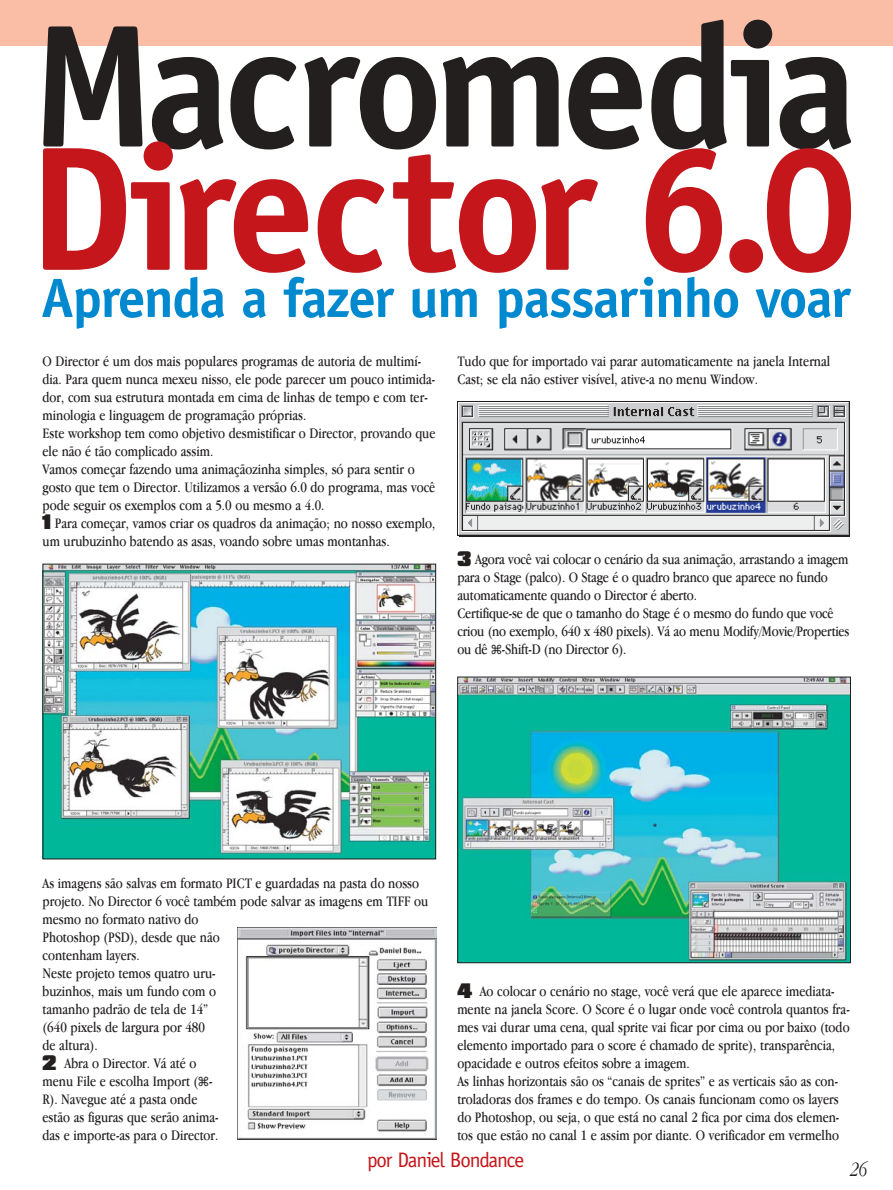
<style>
.page{position:relative;width:893px;height:1190px;background:#fff}
.page>*{position:absolute;margin:0;border:0;box-sizing:border-box;transform-origin:0 0}
.t1{font:700 177.3px "Officina Sans";letter-spacing:-.03em;color:#c4161b}
.t2{font:700 175.2px "Officina Sans";letter-spacing:-.04em;color:#231f1f}
.t3{font:700 55.5px "Officina Sans";letter-spacing:-.03em;color:#0089cf}
.t4{font:21px "Officina Sans";letter-spacing:-.05em;color:#c4161b}
.t5{font:italic 300 21px "Macmania Garamond";color:#231f1f}
.t6{font:15px/18px "Macmania Garamond Normal";color:#231f1f}
.s1{font-family:"Compacta BT";font-weight:900;font-size:18px}
</style>
<div class="page">
<div style="left:0;top:0;width:892px;height:45px;background:#fabea7"></div>
<img style="left:237px;top:928px;width:199px;height:211px">
<img style="left:457px;top:401px;width:392px;height:135px">
<img style="left:459px;top:678px;width:389px;height:283px">
<div style="left:457px;top:676px;width:393px;height:287px;border:1px solid #231f1f"></div>
<img style="left:45px;top:566px;width:389px;height:291px">
<h2 class="t2" style="left:31px;top:20px;width:828px">Macromedia</h2>
<h1 class="t1" style="left:28px;top:141px;width:831px">Director 6.0</h1>
<h3 class="t3" style="left:41px;top:277px;width:811px">Aprenda a fazer um passarinho voar</h3>
<p class="t6" style="left:43px;top:353px;width:394px">O Director é um dos mais populares programas de autoria de multimí&shy;dia. Para quem nunca mexeu nisso, ele pode parecer um pouco intimida&shy;dor, com sua estrutura montada em cima de linhas de tempo e com ter&shy;minologia e linguagem de programação próprias.<br>Este workshop tem como objetivo desmistificar o Director, provando que ele não é tão complicado assim.<br>Vamos começar fazendo uma animaçãozinha simples, só para sentir o gosto que tem o Director. Utilizamos a versão 6.0 do programa, mas você pode seguir os exemplos com a 5.0 ou mesmo a 4.0.<br><span class="s1">1</span> Para começar, vamos criar os quadros da animação; no nosso exemplo, um urubuzinho batendo as asas, voando sobre umas montanhas.</p>
<p class="t6" style="left:457px;top:353px;width:374px">Tudo que for importado vai parar automaticamente na janela Internal<br>Cast; se ela não estiver visível, ative-a no menu Window.</p>
<p class="t6" style="left:457px;top:551px;width:393px"><span class="s1">3</span> Agora você vai colocar o cenário da sua animação, arrastando a imagem para o Stage (palco). O Stage é o quadro branco que aparece no fundo automaticamente quando o Director é aberto.<br>Certifique-se de que o tamanho do Stage é o mesmo do fundo que você criou (no exemplo, 640 x 480 pixels). Vá ao menu Modify/Movie/Properties ou dê Ω-Shift-D (no Director 6).</p>
<p class="t6" style="left:43px;top:875px;width:387px">As imagens são salvas em formato PICT e guardadas na pasta do nosso projeto. No Director 6 você também pode salvar as imagens em TIFF ou mesmo no formato nativo do<br>Photoshop (PSD), desde que não<br>contenham layers.<br>Neste projeto temos quatro uru-<br>buzinhos, mais um fundo com o<br>tamanho padrão de tela de 14”<br>(640 pixels de largura por 480<br>de altura).<br><span class="s1">2</span> Abra o Director. Vá até o<br>menu File e escolha Import (Ω-<br>R). Navegue até a pasta onde<br>estão as figuras que serão anima-<br>das e importe-as para o Director.</p>
<p class="t6" style="left:457px;top:983px;width:394px"><span class="s1">4</span> Ao colocar o cenário no stage, você verá que ele aparece imediata&shy;mente na janela Score. O Score é o lugar onde você controla quantos fra&shy;mes vai durar uma cena, qual sprite vai ficar por cima ou por baixo (todo elemento importado para o score é chamado de sprite), transparência, opacidade e outros efeitos sobre a imagem.<br>As linhas horizontais são os “canais de sprites” e as verticais são as con&shy;troladoras dos frames e do tempo. Os canais funcionam como os layers do Photoshop, ou seja, o que está no canal 2 fica por cima dos elemen&shy;tos que estão no canal 1 e assim por diante. O verificador em vermelho</p>
<h3 class="t4" style="left:367px;top:1152px;width:159px">por Daniel Bondance</h3>
<h3 class="t5" style="left:850px;top:1161px;width:18px">26</h3>
</div>
